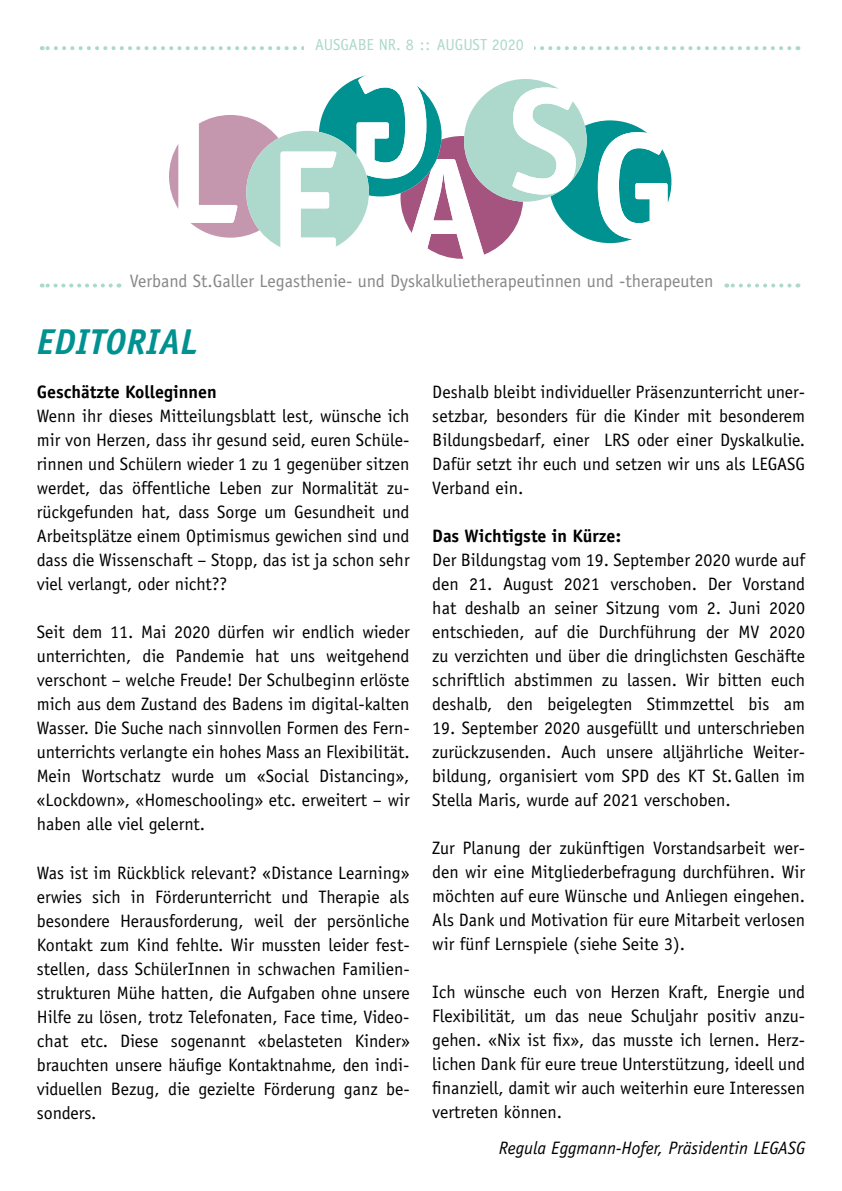
<style>
.page{position:relative;width:842px;height:1191px;background:#fff}
.page>*{position:absolute;margin:0;border:0;box-sizing:border-box;transform-origin:0 0}
.t1{font:italic 700 36px "Officina Sans";letter-spacing:.01em;color:#009191}
.t2{font:18px/24px "Officina Sans";color:#000;text-align:justify}
.t3{font:18px "Officina Sans";color:#868786}
.t4{font:700 18px "Officina Sans";color:#000}
.t5{font:italic 18px "Officina Sans";color:#000}
.t6{font:16px "Officina Sans";color:#add9cc}
</style>
<div class="page">
<svg style="left:42px;top:46px;width:747px;height:4px"></svg>
<svg style="left:42px;top:283px;width:69px;height:4px"></svg>
<svg style="left:726px;top:283px;width:63px;height:4px"></svg>
<div style="left:305px;top:28px;width:229px;height:36px;background:#fff"></div>
<svg style="left:169px;top:75px;width:502px;height:184px"></svg>
<p class="t6" style="left:315px;top:35px;width:210px">AUSGABE NR. 8 :: AUGUST 2020</p>
<p class="t3" style="left:130px;top:270px;width:585px">Verband St.Galler Legasthenie- und Dyskalkulietherapeutinnen und -therapeuten</p>
<h1 class="t1" style="left:37px;top:320px;width:162px">EDITORIAL</h1>
<p class="t4" style="left:37px;top:381px;width:181px">Geschätzte Kolleginnen</p>
<p class="t2" style="left:37px;top:404px;width:374px">Wenn ihr dieses Mitteilungsblatt lest, wünsche ich mir von Herzen, dass ihr gesund seid, euren Schüle&shy;rinnen und Schülern wieder 1 zu 1 gegenüber sitzen werdet, das öffentliche Leben zur Normalität zu&shy;rückgefunden hat, dass Sorge um Gesundheit und Arbeitsplätze einem Optimismus gewichen sind und dass die Wissenschaft – Stopp, das ist ja schon sehr viel verlangt, oder nicht??</p>
<p class="t2" style="left:37px;top:620px;width:374px">Seit dem 11. Mai 2020 dürfen wir endlich wieder unterrichten, die Pandemie hat uns weitgehend verschont – welche Freude! Der Schulbeginn erlöste mich aus dem Zustand des Badens im digital-kalten Wasser. Die Suche nach sinnvollen Formen des Fern&shy;unterrichts verlangte ein hohes Mass an Flexibilität.<br>Mein Wortschatz wurde um «Social Distancing», «Lockdown», «Homeschooling» etc. erweitert – wir haben alle viel gelernt.</p>
<p class="t2" style="left:37px;top:860px;width:374px">Was ist im Rückblick relevant? «Distance Learning» erwies sich in Förderunterricht und Therapie als besondere Herausforderung, weil der persönliche Kontakt zum Kind fehlte. Wir mussten leider fest&shy;stellen, dass SchülerInnen in schwachen Familien&shy;strukturen Mühe hatten, die Aufgaben ohne unsere Hilfe zu lösen, trotz Telefonaten, Face time, Video&shy;chat etc. Diese sogenannt «belasteten Kinder» brauchten unsere häufige Kontaktnahme, den indi&shy;viduellen Bezug, die gezielte Förderung ganz be&shy;sonders.</p>
<p class="t2" style="left:432px;top:379px;width:374px">Deshalb bleibt individueller Präsenzunterricht uner&shy;setzbar, besonders für die Kinder mit besonderem Bildungsbedarf, einer LRS oder einer Dyskalkulie.<br>Dafür setzt ihr euch und setzen wir uns als LEGASG Verband ein.</p>
<p class="t4" style="left:432px;top:524px;width:190px">Das Wichtigste in Kürze:</p>
<p class="t2" style="left:432px;top:547px;width:374px">Der Bildungstag vom 19. September 2020 wurde auf den 21. August 2021 verschoben. Der Vorstand hat deshalb an seiner Sitzung vom 2. Juni 2020 entschieden, auf die Durchführung der MV 2020 zu verzichten und über die dringlichsten Geschäfte schriftlich abstimmen zu lassen. Wir bitten euch deshalb, den beigelegten Stimmzettel bis am</p>
<p class="t2" style="left:432px;top:715px;width:374px">19. September 2020 ausgefüllt und unterschrieben zurückzusenden. Auch unsere alljährliche Weiter&shy;bildung, organisiert vom SPD des KT St.Gallen im Stella Maris, wurde auf 2021 verschoben.</p>
<p class="t2" style="left:432px;top:835px;width:374px">Zur Planung der zukünftigen Vorstandsarbeit wer&shy;den wir eine Mitgliederbefragung durchführen. Wir möchten auf eure Wünsche und Anliegen eingehen.<br>Als Dank und Motivation für eure Mitarbeit verlosen wir fünf Lernspiele (siehe Seite 3).</p>
<p class="t2" style="left:432px;top:979px;width:374px">Ich wünsche euch von Herzen Kraft, Energie und Flexibilität, um das neue Schuljahr positiv anzu&shy;gehen. «Nix ist fix», das musste ich lernen. Herz&shy;lichen Dank für eure treue Unterstützung, ideell und finanziell, damit wir auch weiterhin eure Interessen vertreten können.</p>
<p class="t5" style="left:499px;top:1137px;width:308px">Regula Eggmann-Hofer, Präsidentin LEGASG</p>
</div>
